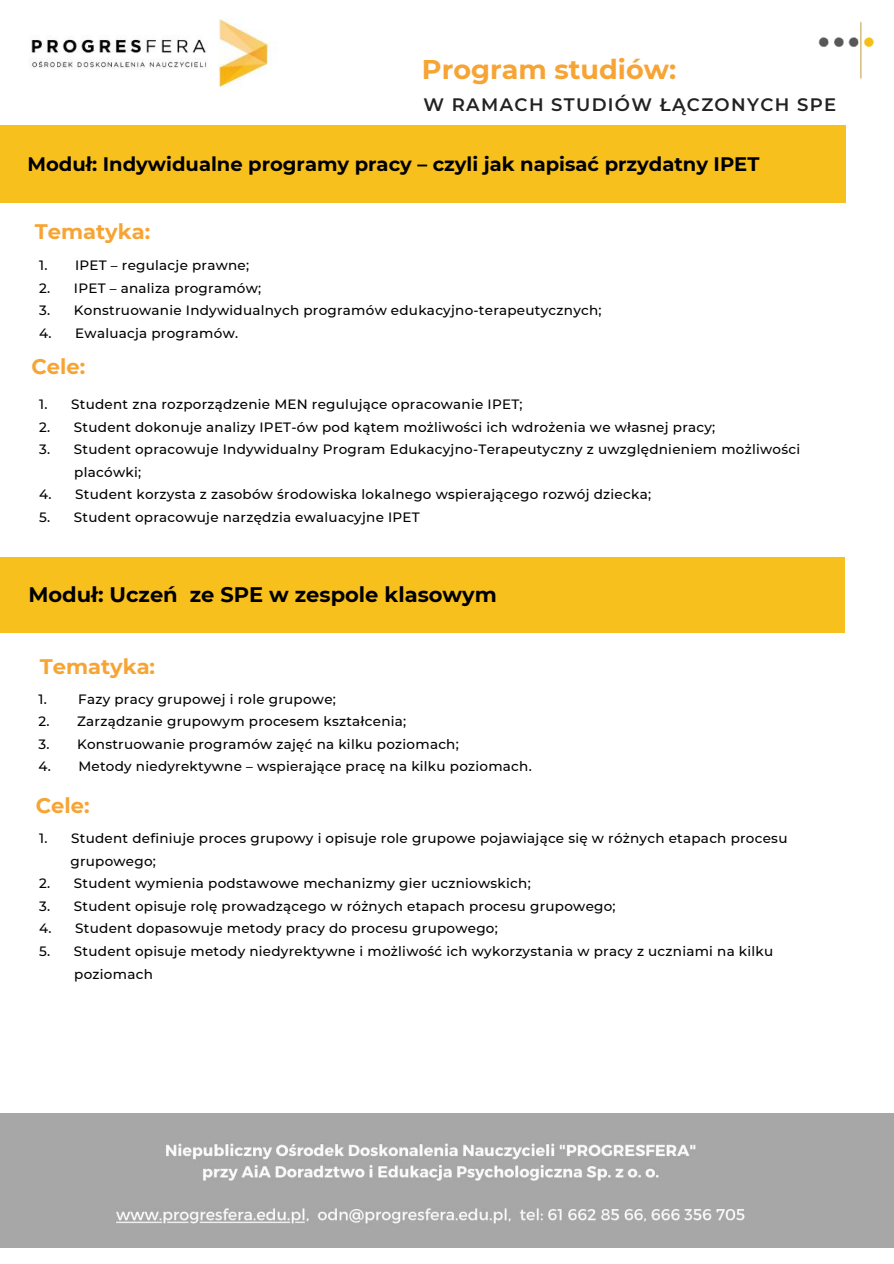
<style>
.page{position:relative;width:894px;height:1264px;background:#fff}
.page>*{position:absolute;margin:0;border:0;box-sizing:border-box;transform-origin:0 0}
.t1{font:700 27px "Montserrat";color:#f6a434}
.t2{font:700 21px "Montserrat";color:#000}
.t3{font:700 21px "Montserrat";color:#f6a434}
.t4{font:700 19.5px "Montserrat";color:#000}
.t5{font:600 18px "Montserrat";letter-spacing:.075em;color:#222}
.t6{font:500 13.5px/22.5px "Montserrat";letter-spacing:.02em;color:#000}
</style>
<div class="page">
<div style="left:0;top:125px;width:844px;height:78px;background:#f8c01c"></div>
<div style="left:0;top:557px;width:844px;height:75px;background:#f8c01c"></div>
<img style="left:818px;top:21px;width:56px;height:58px">
<img style="left:31px;top:19px;width:244px;height:69px">
<img style="left:0;top:1113px;width:893px;height:134px">
<h1 class="t1" style="left:422px;top:52px;width:255px">Program studiów:</h1>
<h3 class="t5" style="left:423px;top:94px;width:414px">W RAMACH STUDIÓW ŁĄCZONYCH SPE</h3>
<h3 class="t4" style="left:27px;top:152px;width:733px">Moduł: Indywidualne programy pracy – czyli jak napisać przydatny IPET</h3>
<h2 class="t3" style="left:35px;top:219px;width:117px">Tematyka:</h2>
<p class="t6" style="left:39px;top:254px;width:211px">1. IPET – regulacje prawne;</p>
<p class="t6" style="left:39px;top:276px;width:223px">2. IPET – analiza programów;</p>
<p class="t6" style="left:39px;top:299px;width:563px">3. Konstruowanie Indywidualnych programów edukacyjno-terapeutycznych;</p>
<p class="t6" style="left:39px;top:321px;width:200px">4. Ewaluacja programów.</p>
<h2 class="t3" style="left:31px;top:354px;width:55px">Cele:</h2>
<p class="t6" style="left:39px;top:393px;width:484px">1. Student zna rozporządzenie MEN regulujące opracowanie IPET;</p>
<p class="t6" style="left:39px;top:415px;width:677px">2. Student dokonuje analizy IPET-ów pod kątem możliwości ich wdrożenia we własnej pracy;</p>
<p class="t6" style="left:74px;top:438px;width:727px;text-indent:-35px">3. Student opracowuje Indywidualny Program Edukacyjno-Terapeutyczny z uwzględnieniem możliwości placówki;</p>
<p class="t6" style="left:39px;top:483px;width:613px">4. Student korzysta z zasobów środowiska lokalnego wspierającego rozwój dziecka;</p>
<p class="t6" style="left:39px;top:505px;width:382px">5. Student opracowuje narzędzia ewaluacyjne IPET</p>
<h2 class="t2" style="left:28px;top:581px;width:470px">Moduł: Uczeń ze SPE w zespole klasowym</h2>
<h2 class="t3" style="left:40px;top:653px;width:117px">Tematyka:</h2>
<p class="t6" style="left:38px;top:687px;width:299px">1. Fazy pracy grupowej i role grupowe;</p>
<p class="t6" style="left:38px;top:710px;width:369px">2. Zarządzanie grupowym procesem kształcenia;</p>
<p class="t6" style="left:38px;top:732px;width:422px">3. Konstruowanie programów zajęć na kilku poziomach;</p>
<p class="t6" style="left:38px;top:755px;width:494px">4. Metody niedyrektywne – wspierające pracę na kilku poziomach.</p>
<h2 class="t3" style="left:36px;top:792px;width:55px">Cele:</h2>
<p class="t6" style="left:70px;top:827px;width:718px;text-indent:-31px">1. Student definiuje proces grupowy i opisuje role grupowe pojawiające się w różnych etapach procesu grupowego;</p>
<p class="t6" style="left:39px;top:872px;width:493px">2. Student wymienia podstawowe mechanizmy gier uczniowskich;</p>
<p class="t6" style="left:39px;top:894px;width:577px">3. Student opisuje rolę prowadzącego w różnych etapach procesu grupowego;</p>
<p class="t6" style="left:39px;top:917px;width:460px">4. Student dopasowuje metody pracy do procesu grupowego;</p>
<p class="t6" style="left:74px;top:939px;width:700px;text-indent:-35px">5. Student opisuje metody niedyrektywne i możliwość ich wykorzystania w pracy z uczniami na kilku poziomach</p>
</div>
